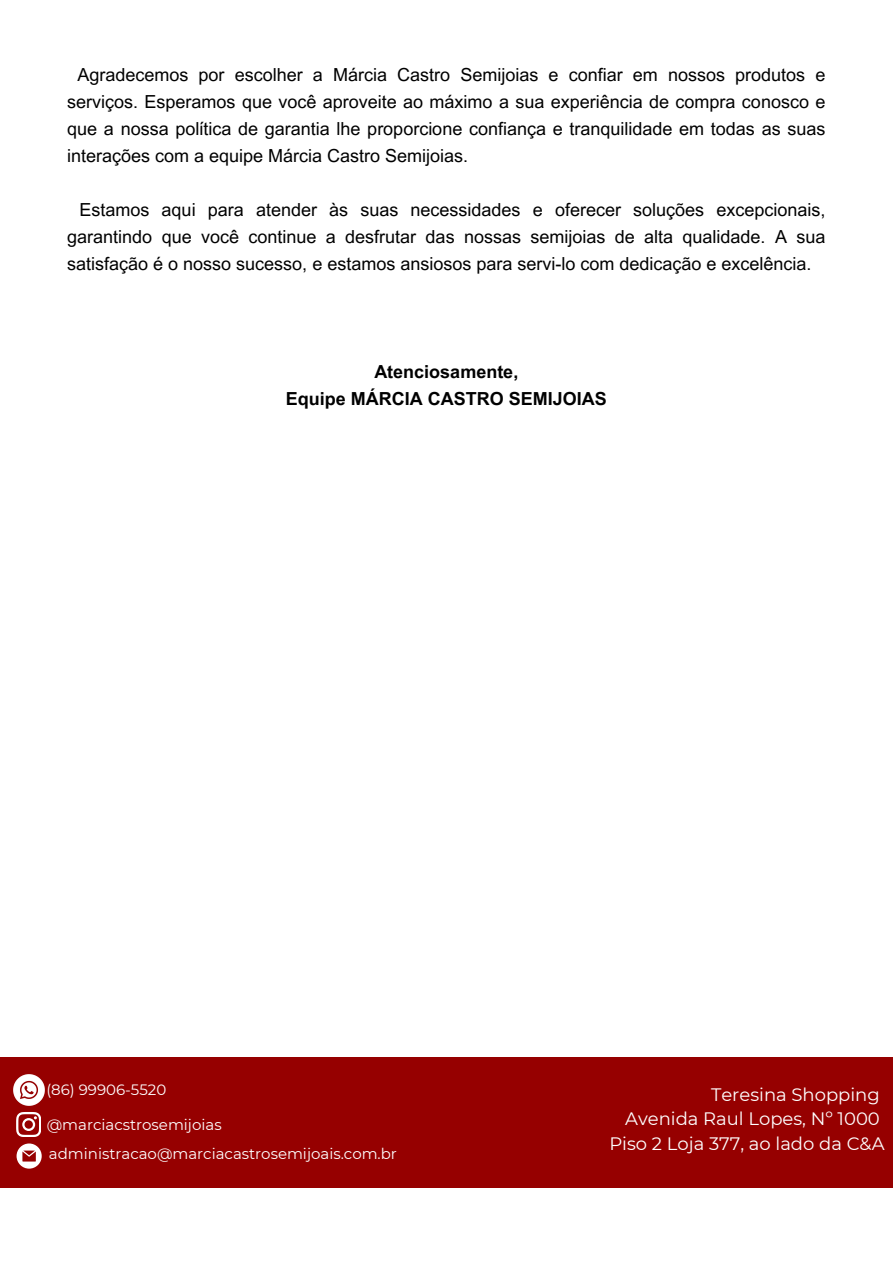
<style>
.page{position:relative;width:893px;height:1264px;background:#fff}
.page>*{position:absolute;margin:0;border:0;box-sizing:border-box;transform-origin:0 0}
.t1{font:18px/27px "Arial MT Pro";color:#000;text-align:justify}
.t2{font:18px "Montserrat";color:#fff}
.t3{font:700 18px "Arial MT Pro";color:#000}
.t4{font:15px "Montserrat";color:#fff}
</style>
<div class="page">
<div style="left:0;top:1057px;width:892px;height:131px;background:#960000"></div>
<svg style="left:16px;top:1112px;width:25px;height:24px"></svg>
<img style="left:13px;top:1074px;width:32px;height:32px">
<svg style="left:17px;top:1143px;width:24px;height:25px"></svg>
<p class="t1" style="left:67px;top:63px;width:759px;text-indent:10px">Agradecemos por escolher a Márcia Castro Semijoias e confiar em nossos produtos e serviços. Esperamos que você aproveite ao máximo a sua experiência de compra conosco e que a nossa política de garantia lhe proporcione confiança e tranquilidade em todas as suas interações com a equipe Márcia Castro Semijoias.</p>
<p class="t1" style="left:67px;top:198px;width:759px;text-indent:12px">Estamos aqui para atender às suas necessidades e oferecer soluções excepcionais, garantindo que você continue a desfrutar das nossas semijoias de alta qualidade. A sua satisfação é o nosso sucesso, e estamos ansiosos para servi-lo com dedicação e excelência.</p>
<p class="t3" style="left:374px;top:365px;width:145px">Atenciosamente,</p>
<p class="t3" style="left:286px;top:392px;width:322px">Equipe MÁRCIA CASTRO SEMIJOIAS</p>
<p class="t4" style="left:46px;top:1079px;width:121px">(86) 99906-5520</p>
<p class="t2" style="left:711px;top:1083px;width:170px">Teresina Shopping</p>
<p class="t2" style="left:625px;top:1107px;width:256px">Avenida Raul Lopes, Nº 1000</p>
<p class="t2" style="left:609px;top:1132px;width:277px">Piso 2 Loja 377, ao lado da C&amp;A</p>
<p class="t4" style="left:47px;top:1115px;width:176px">@marciacstrosemijoias</p>
<p class="t4" style="left:49px;top:1144px;width:349px">administracao@marciacastrosemijoais.com.br</p>
</div>
